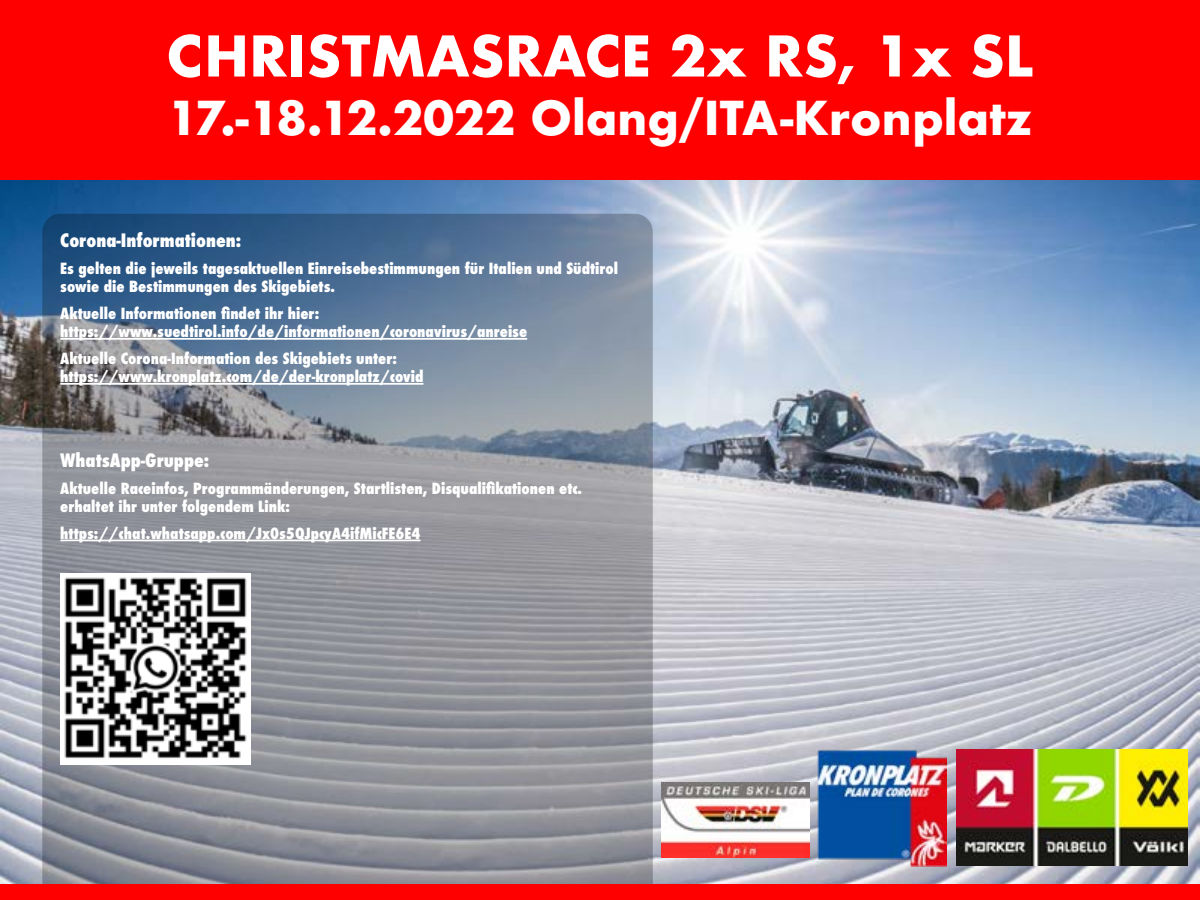
<style>
.page{position:relative;width:1200px;height:900px;background:#fff}
.page>*{position:absolute;margin:0;border:0;box-sizing:border-box;transform-origin:0 0}
.t1{font:700 54.6px "Futura";color:#fff}
.t2{font:700 45.45px "Futura";color:#fff}
.t3{font:800 condensed 18px "Futura";color:#fff}
.t4{font:800 condensed 15px/18px "Futura";color:#fff}
</style>
<div class="page">
<img style="left:0;top:180px;width:1200px;height:705px">
<svg style="left:42px;top:214px;width:611px;height:671px;background:#828a98"></svg>
<hr style="left:60px;top:338px;width:467px;height:2px;background:#fff">
<hr style="left:60px;top:383px;width:363px;height:2px;background:#fff">
<hr style="left:60px;top:540px;width:360px;height:1px;background:#fff">
<div style="left:0;top:885px;width:1200px;height:15px;background:#f00"></div>
<div style="left:0;top:0;width:1200px;height:180px;background:#f00"></div>
<img style="left:60px;top:573px;width:190px;height:192px">
<img style="left:957px;top:750px;width:231px;height:116px">
<img style="left:818px;top:749px;width:129px;height:118px">
<img style="left:662px;top:783px;width:148px;height:74px">
<h1 class="t1" style="left:166px;top:17px;width:869px">CHRISTMASRACE 2x RS, 1x SL</h1>
<h2 class="t2" style="left:168px;top:85px;width:866px">17.-18.12.2022 Olang/ITA-Kronplatz</h2>
<p class="t3" style="left:60px;top:228px;width:182px">Corona-Informationen:</p>
<p class="t4" style="left:60px;top:260px;width:559px">Es gelten die jeweils tagesaktuellen Einreisebestimmungen für Italien und Südtirol sowie die Bestimmungen des Skigebiets.</p>
<p class="t4" style="left:60px;top:305px;width:468px">Aktuelle Informationen findet ihr hier: https://www.suedtirol.info/de/informationen/coronavirus/anreise</p>
<p class="t4" style="left:60px;top:350px;width:365px">Aktuelle Corona-Information des Skigebiets unter: https://www.kronplatz.com/de/der-kronplatz/covid</p>
<p class="t3" style="left:60px;top:448px;width:151px">WhatsApp-Gruppe:</p>
<p class="t4" style="left:60px;top:479px;width:523px">Aktuelle Raceinfos, Programmänderungen, Startlisten, Disqualifikationen etc. erhaltet ihr unter folgendem Link:</p>
<p class="t4" style="left:60px;top:524px;width:362px">https://chat.whatsapp.com/Jx0s5QJpcyA4ifMicFE6E4</p>
</div>
